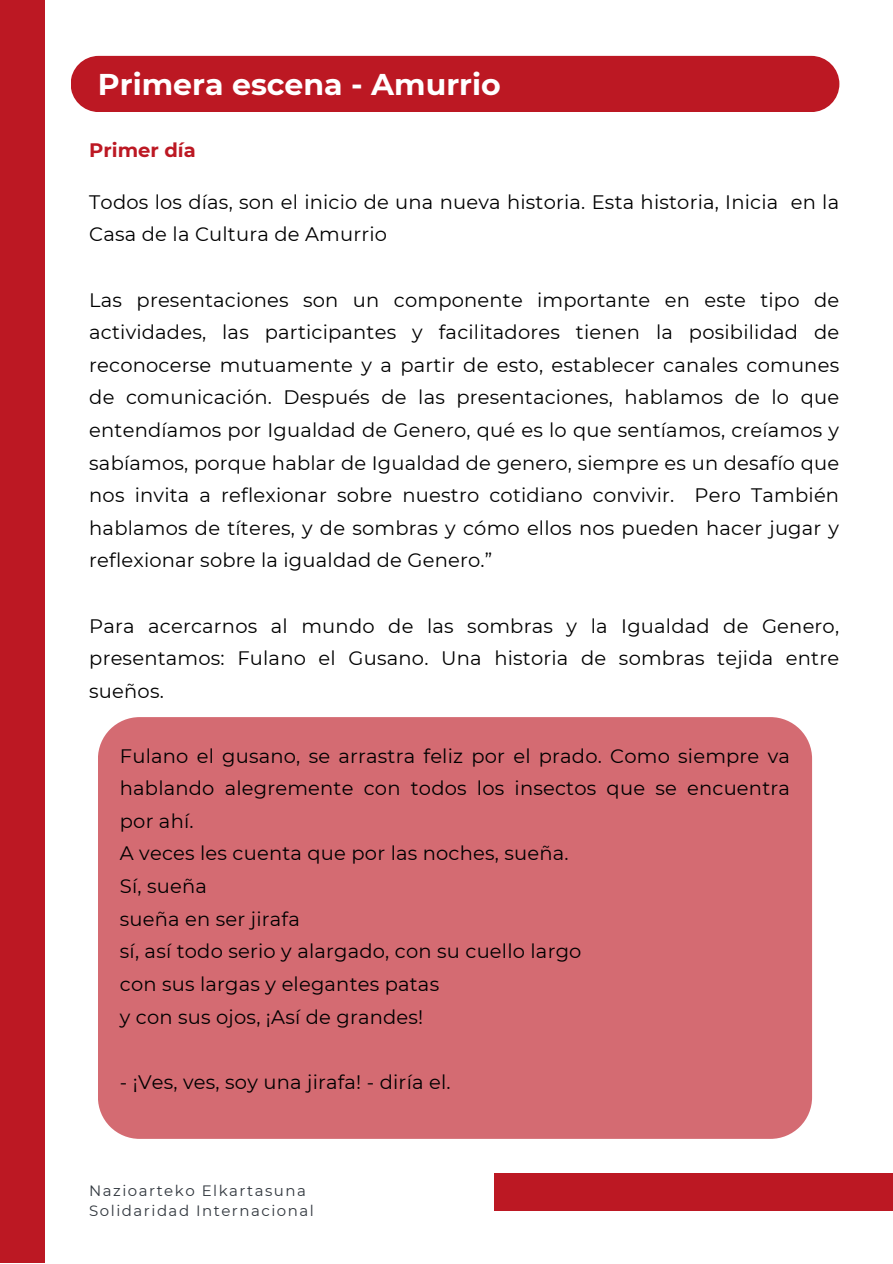
<style>
.page{position:relative;width:893px;height:1264px;background:#fff}
.page>*{position:absolute;margin:0;border:0;box-sizing:border-box;transform-origin:0 0}
.t1{font:700 30px "Montserrat";color:#fff}
.t2{font:19.5px/32.5px "Montserrat";letter-spacing:.01em;color:#000;text-align:justify}
.t3{font:700 19.5px "Montserrat";color:#bc1823}
.t4{font:15px/20.2px "Montserrat";letter-spacing:.1em;color:#31373e}
</style>
<div class="page">
<div style="left:493px;top:1173px;width:399px;height:37px;background:#bc1823"></div>
<div style="left:0;top:0;width:45px;height:1262px;background:#bc1823"></div>
<div style="left:71px;top:56px;width:768px;height:56px;background:#bc1823;border-radius:28px"></div>
<div style="left:98px;top:717px;width:714px;height:421px;background:#d46b72"></div>
<p class="t1" style="left:98px;top:66px;width:404px">Primera escena - Amurrio</p>
<p class="t3" style="left:89px;top:138px;width:108px">Primer día</p>
<p class="t2" style="left:89px;top:185px;width:751px">Todos los días, son el inicio de una nueva historia. Esta historia, Inicia en la<br>Casa de la Cultura de Amurrio</p>
<p class="t2" style="left:89px;top:283px;width:751px">Las presentaciones son un componente importante en este tipo de actividades, las participantes y facilitadores tienen la posibilidad de reconocerse mutuamente y a partir de esto, establecer canales comunes de comunicación. Después de las presentaciones, hablamos de lo que entendíamos por Igualdad de Genero, qué es lo que sentíamos, creíamos y sabíamos, porque hablar de Igualdad de genero, siempre es un desafío que nos invita a reflexionar sobre nuestro cotidiano convivir. Pero También hablamos de títeres, y de sombras y cómo ellos nos pueden hacer jugar y reflexionar sobre la igualdad de Genero.”</p>
<p class="t2" style="left:89px;top:609px;width:751px">Para acercarnos al mundo de las sombras y la Igualdad de Genero, presentamos: Fulano el Gusano. Una historia de sombras tejida entre sueños.</p>
<p class="t2" style="left:120px;top:739px;width:671px">Fulano el gusano, se arrastra feliz por el prado. Como siempre va hablando alegremente con todos los insectos que se encuentra por ahí.</p>
<p class="t2" style="left:120px;top:837px;width:450px">A veces les cuenta que por las noches, sueña.</p>
<p class="t2" style="left:120px;top:869px;width:89px">Sí, sueña</p>
<p class="t2" style="left:120px;top:902px;width:181px">sueña en ser jirafa</p>
<p class="t2" style="left:120px;top:935px;width:463px">sí, así todo serio y alargado, con su cuello largo</p>
<p class="t2" style="left:120px;top:967px;width:321px">con sus largas y elegantes patas</p>
<p class="t2" style="left:120px;top:1000px;width:305px">y con sus ojos, ¡Así de grandes!</p>
<p class="t2" style="left:120px;top:1065px;width:332px">- ¡Ves, ves, soy una jirafa! - diría el.</p>
<p class="t4" style="left:89px;top:1180px;width:226px">Nazioarteko Elkartasuna<br>Solidaridad Internacional</p>
</div>
